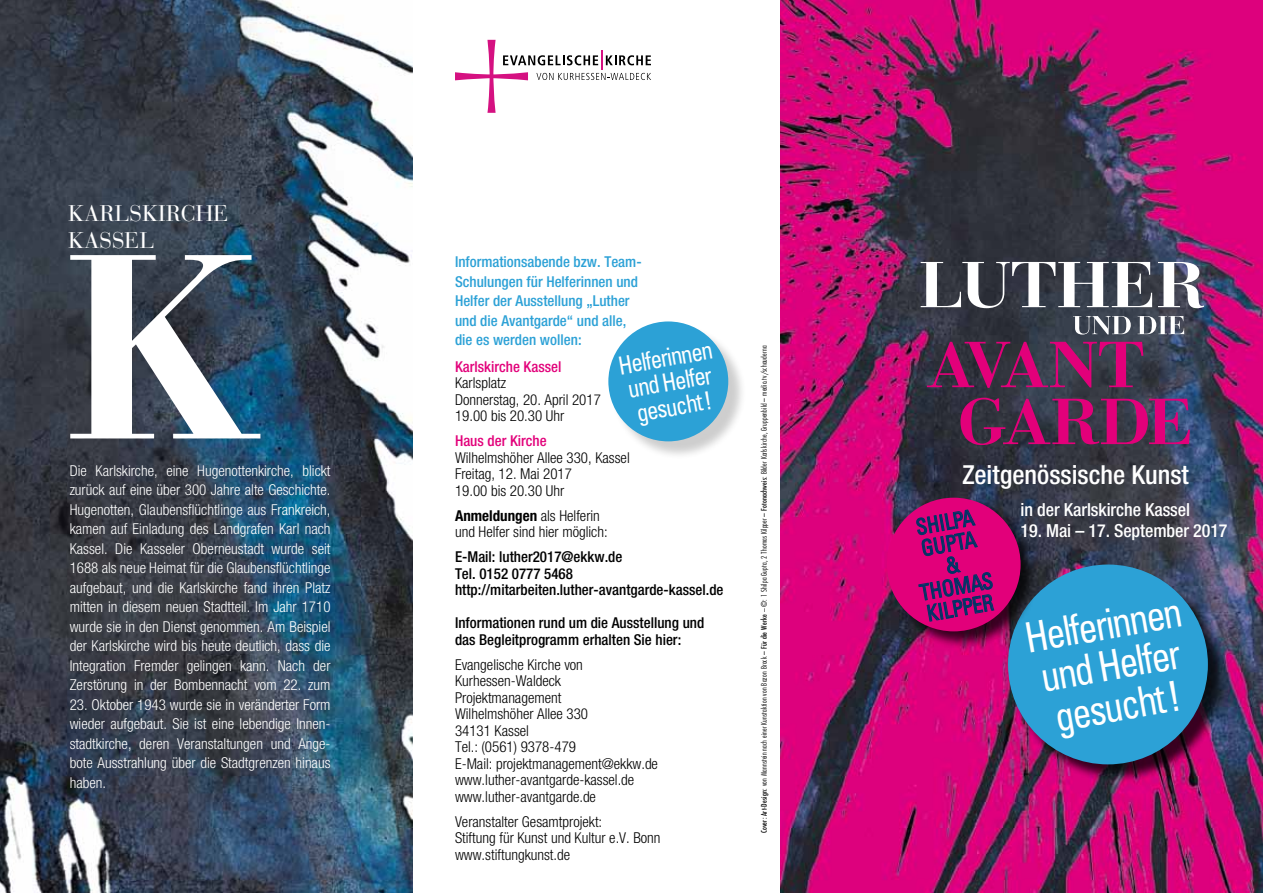
<style>
.page{position:relative;width:1263px;height:893px;background:#fff}
.page>*{position:absolute;margin:0;border:0;box-sizing:border-box;transform-origin:0 0}
.t1{font:700 260.4px "Bauer Bodoni";color:#fff}
.t2{font:condensed 42px/41.2px "Univers";color:#fff;scale:.91 1}
.t3{font:500 condensed 26.25px "Helvetica Neue";color:#fff}
.t4{font:condensed 25.2px/24.8px "Univers";color:#fff;scale:.91 1}
.t5{font:22.5px/27px "Bauer Bodoni";color:#fff}
.t6{font:condensed 22.05px/21.8px "Univers";color:#003466;text-align:center;scale:.91 1}
.t7{font:500 condensed 18px "Helvetica Neue";letter-spacing:-.005em;color:#fff}
.t8{font:300 condensed 15px/19.5px "Helvetica Neue";color:#fff;text-align:justify}
.t9{font:300 condensed 15px/16.5px "Helvetica Neue";color:#000}
.t10{font:500 condensed 15px/16.5px "Helvetica Neue";color:#000}
.t11{font:500 condensed 15px/19.5px "Helvetica Neue";color:#2ca1d6}
.t12{font:500 condensed 15px "Helvetica Neue";color:#e2007a}
.t13{font:300 condensed 7.5px "Futura";letter-spacing:.025em;color:#000}
.s1{font-weight:700}
.s2{font-weight:400}
</style>
<div class="page">
<img style="left:780px;top:0;width:483px;height:893px">
<img style="left:0;top:0;width:412px;height:893px">
<div style="left:1010px;top:567px;width:216px;height:216px;background:#000;opacity:.75"></div>
<div style="left:1008px;top:564px;width:200px;height:200px;background:#2ca1d6;border-radius:50%"></div>
<div style="left:611px;top:324px;width:136px;height:136px;background:#000;opacity:.2"></div>
<div style="left:608px;top:321px;width:120px;height:120px;background:#2ca1d6;border-radius:50%"></div>
<svg style="left:455px;top:40px;width:196px;height:73px"></svg>
<svg style="left:921px;top:262px;width:231px;height:46px"></svg>
<svg style="left:1158px;top:262px;width:45px;height:46px"></svg>
<svg style="left:927px;top:342px;width:216px;height:46px"></svg>
<svg style="left:960px;top:398px;width:230px;height:47px"></svg>
<svg style="left:1073px;top:316px;width:58px;height:19px"></svg>
<svg style="left:1137px;top:316px;width:47px;height:18px"></svg>
<div style="left:887px;top:498px;width:152px;height:151px;background:#000;opacity:.75"></div>
<div style="left:887px;top:498px;width:133px;height:133px;background:#e2007a;border-radius:50%"></div>
<svg style="left:916px;top:502px;width:78px;height:120px"></svg>
<h3 class="t5" style="left:68px;top:200px;width:162px">KARLSKIRCHE<br>KASSEL</h3>
<h1 class="t1" style="left:61px;top:192px;width:204px">K</h1>
<p class="t8" style="left:70px;top:461px;width:262px">Die Karlskirche, eine Hugenottenkirche, blickt zurück auf eine über 300 Jahre alte Geschichte.<br>Hugenotten, Glaubensflüchtlinge aus Frankreich, kamen auf Einladung des Landgrafen Karl nach Kassel. Die Kasseler Oberneustadt wurde seit 1688 als neue Heimat für die Glaubensflüchtlinge aufgebaut, und die Karlskirche fand ihren Platz mitten in diesem neuen Stadtteil. Im Jahr 1710 wurde sie in den Dienst genommen. Am Beispiel der Karlskirche wird bis heute deutlich, dass die Integration Fremder gelingen kann. Nach der Zerstörung in der Bombennacht vom 22. zum</p>
<p class="t8" style="left:70px;top:695px;width:262px">23. Oktober 1943 wurde sie in veränderter Form wieder aufgebaut. Sie ist eine lebendige Innen&shy;stadtkirche, deren Veranstaltungen und Ange&shy;bote Ausstrahlung über die Stadtgrenzen hinaus haben.</p>
<p class="t11" style="left:455px;top:252px;width:188px">Informationsabende bzw. Team-<br>Schulungen für Helferinnen und<br>Helfer der Ausstellung „Luther und die Avantgarde“ und alle, die es werden wollen:</p>
<p class="t12" style="left:455px;top:357px;width:108px">Karlskirche Kassel</p>
<p class="t9" style="left:455px;top:374px;width:147px">Karlsplatz<br>Donnerstag, 20. April 2017<br>19.00 bis 20.30 Uhr</p>
<p class="t12" style="left:455px;top:432px;width:93px">Haus der Kirche</p>
<p class="t9" style="left:455px;top:449px;width:176px">Wilhelmshöher Allee 330, Kassel<br>Freitag, 12. Mai 2017<br>19.00 bis 20.30 Uhr</p>
<p class="t9" style="left:455px;top:507px;width:154px"><span class="s1">Anmeldungen</span> als Helferin und Helfer sind hier möglich:</p>
<p class="t10" style="left:455px;top:548px;width:270px">E-Mail: luther2017@ekkw.de<br>Tel. 0152 0777 5468 http://mitarbeiten.luther-avantgarde-kassel.de</p>
<p class="t10" style="left:455px;top:615px;width:251px">Informationen rund um die Ausstellung und das Begleitprogramm erhalten Sie hier:</p>
<p class="t9" style="left:455px;top:656px;width:205px">Evangelische Kirche von<br>Kurhessen-Waldeck<br>Projektmanagement<br>Wilhelmshöher Allee 330<br>34131 Kassel<br>Tel.: (0561) 9378-479<br>E-Mail: projektmanagement@ekkw.de www.luther-avantgarde-kassel.de www.luther-avantgarde.de</p>
<p class="t9" style="left:455px;top:813px;width:207px">Veranstalter Gesamtprojekt:<br>Stiftung für Kunst und Kultur e.V. Bonn www.stiftungkunst.de</p>
<h3 class="t4" style="left:616px;top:353px;width:106px;rotate:-10deg">Helferinnen und Helfer gesucht !</h3>
<p class="t13" style="left:759px;top:833px;width:489px;rotate:-90deg"><span class="s2">Cover: Art-Design</span>: von Mannstein nach einer Kunstaktion von Bazon Brock – <span class="s2">Für die Werke – ©</span>: 1 Shilpa Gupta, 2 Thomas Kilpper – <span class="s2">Fotonachweis</span>: Bilder Karlskirche, Gruppenbild – medio.tv/schauderna</p>
<h3 class="t3" style="left:962px;top:459px;width:228px">Zeitgenössische Kunst</h3>
<p class="t7" style="left:1020px;top:499px;width:171px">in der Karlskirche Kassel</p>
<p class="t7" style="left:1020px;top:520px;width:208px">19. Mai – 17. September 2017</p>
<h3 class="t6" style="left:907px;top:517px;width:83px;rotate:-10deg">SHILPA<br>GUPTA &amp;<br>THOMAS<br>KILPPER</h3>
<h2 class="t2" style="left:1021px;top:617px;width:176px;rotate:-10deg">Helferinnen und Helfer gesucht !</h2>
</div>
